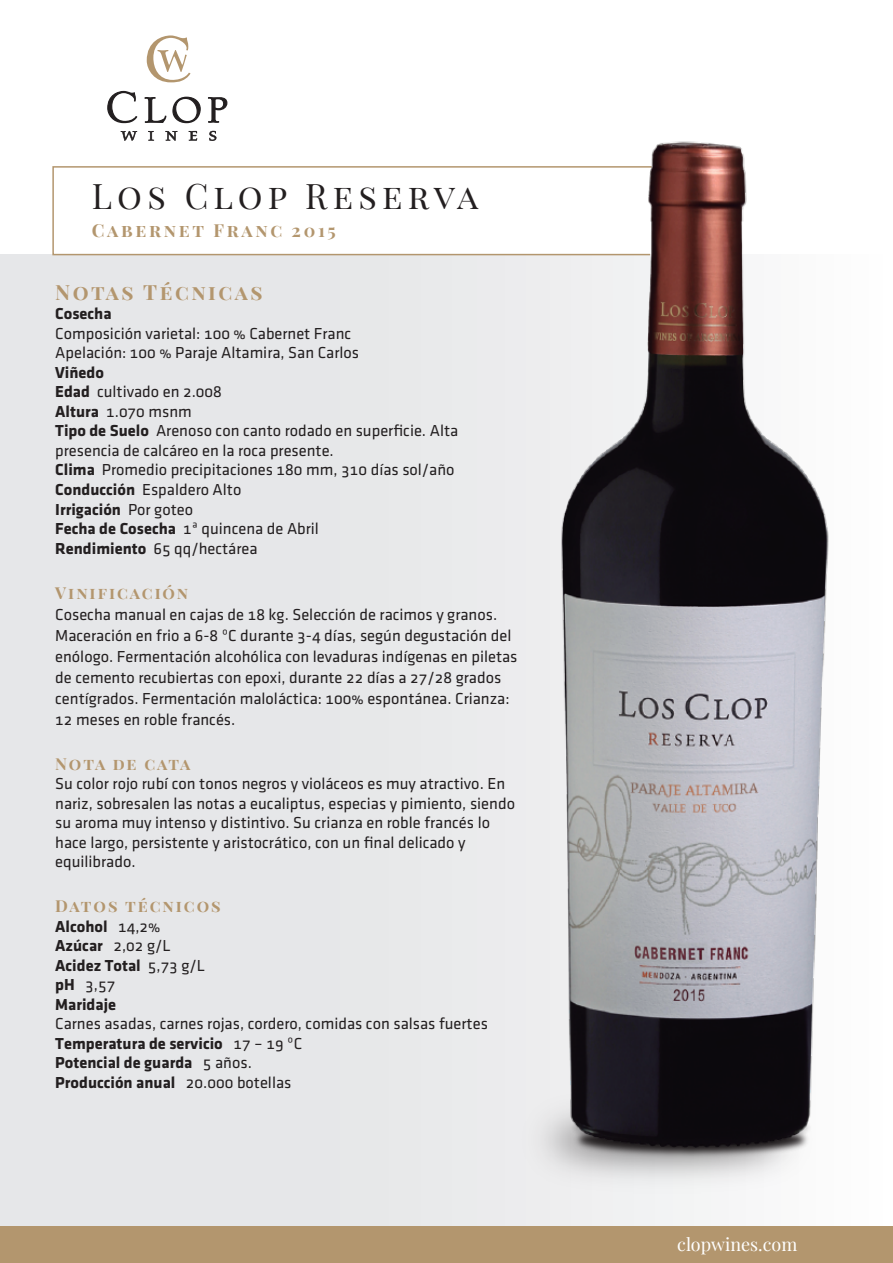
<style>
.page{position:relative;width:893px;height:1263px;background:#fff}
.page>*{position:absolute;margin:0;border:0;box-sizing:border-box;transform-origin:0 0}
.t1{font:34.5px "Playfair Display";letter-spacing:.15em;color:#231f20}
.t2{font:700 21px "Playfair Display";letter-spacing:.12em;color:#b3966e}
.t3{font:700 18px "Playfair Display";letter-spacing:.15em;color:#b3966e}
.t4{font:18px "Playfair Display";color:#fff}
.t5{font:16.5px/19.5px "Klavika Regular OSTF";color:#231f20}
.t6{font:700 16.5px/19.5px "Klavika";color:#231f20}
.t7{font:700 16.5px "Playfair Display";letter-spacing:.11em;color:#b3966e}
.s1{font-family:"Klavika";font-weight:700}
.s2{font-family:"Klavika Regular OSTF";font-weight:400}
</style>
<div class="page">
<div style="left:0;top:255px;width:893px;height:971px;background:#e6e7e9"></div>
<svg style="left:121px;top:131px;width:16px;height:10px"></svg>
<svg style="left:148px;top:131px;width:6px;height:10px"></svg>
<svg style="left:165px;top:131px;width:13px;height:10px"></svg>
<svg style="left:189px;top:131px;width:8px;height:10px"></svg>
<svg style="left:209px;top:131px;width:8px;height:10px"></svg>
<svg style="left:107px;top:91px;width:30px;height:32px"></svg>
<svg style="left:145px;top:97px;width:21px;height:26px"></svg>
<svg style="left:172px;top:97px;width:29px;height:26px"></svg>
<svg style="left:208px;top:97px;width:19px;height:26px"></svg>
<svg style="left:147px;top:35px;width:43px;height:47px"></svg>
<svg style="left:52px;top:166px;width:459px;height:90px"></svg>
<img style="left:634px;top:1200px;width:199px;height:5px">
<div style="left:0;top:1226px;width:893px;height:37px;background:#b3966e"></div>
<img style="left:511px;top:141px;width:365px;height:1059px">
<h1 class="t1" style="left:92px;top:175px;width:388px">LOS CLOP RESERVA</h1>
<p class="t3" style="left:92px;top:218px;width:245px">CABERNET FRANC 2015</p>
<p class="t2" style="left:55px;top:279px;width:209px">NOTAS TÉCNICAS</p>
<p class="t6" style="left:55px;top:304px;width:58px">Cosecha</p>
<p class="t5" style="left:55px;top:324px;width:305px">Composición varietal: 100 % Cabernet Franc<br>Apelación: 100 % Paraje Altamira, San Carlos</p>
<p class="t6" style="left:55px;top:363px;width:50px">Viñedo</p>
<p class="t5" style="left:55px;top:382px;width:404px"><span class="s1">Edad</span> cultivado en 2.008<br><span class="s1">Altura</span> 1.070 msnm<br><span class="s1">Tipo de Suelo</span> Arenoso con canto rodado en superficie. Alta presencia de calcáreo en la roca presente.<br><span class="s1">Clima</span> Promedio precipitaciones 180 mm, 310 días sol/año <span class="s1">Conducción</span> Espaldero Alto</p>
<p class="t6" style="left:55px;top:499px;width:139px">Irrigación <span class="s2">Por goteo</span></p>
<p class="t5" style="left:55px;top:519px;width:265px"><span class="s1">Fecha de Cosecha</span> 1ª quincena de Abril<br><span class="s1">Rendimiento</span> 65 qq/hectárea</p>
<p class="t7" style="left:55px;top:582px;width:135px">VINIFICACIÓN</p>
<p class="t5" style="left:55px;top:604px;width:464px;line-height:21px">Cosecha manual en cajas de 18 kg. Selección de racimos y granos.<br>Maceración en frio a 6-8 ºC durante 3-4 días, según degustación del enólogo. Fermentación alcohólica con levaduras indígenas en piletas de cemento recubiertas con epoxi, durante 22 días a 27/28 grados centígrados. Fermentación maloláctica: 100% espontánea. Crianza:<br>12 meses en roble francés.</p>
<p class="t7" style="left:55px;top:753px;width:137px">NOTA DE CATA</p>
<p class="t5" style="left:55px;top:774px;width:461px">Su color rojo rubí con tonos negros y violáceos es muy atractivo. En nariz, sobresalen las notas a eucaliptus, especias y pimiento, siendo su aroma muy intenso y distintivo. Su crianza en roble francés lo hace largo, persistente y aristocrático, con un final delicado y equilibrado.</p>
<p class="t7" style="left:55px;top:895px;width:167px">DATOS TÉCNICOS</p>
<p class="t6" style="left:55px;top:916px;width:107px">Alcohol <span class="s2">14,2%</span></p>
<p class="t5" style="left:55px;top:936px;width:117px"><span class="s1">Azúcar</span> 2,02 g/L</p>
<p class="t6" style="left:55px;top:955px;width:151px">Acidez Total <span class="s2">5,73 g/L</span></p>
<p class="t5" style="left:55px;top:975px;width:62px"><span class="s1">pH</span> 3,57</p>
<p class="t6" style="left:55px;top:994px;width:62px">Maridaje</p>
<p class="t5" style="left:55px;top:1014px;width:434px">Carnes asadas, carnes rojas, cordero, comidas con salsas fuertes</p>
<p class="t6" style="left:55px;top:1033px;width:249px">Temperatura de servicio <span class="s2">17 – 19 ºC<br></span>Potencial de guarda <span class="s2">5 años.<br></span>Producción anual <span class="s2">20.000 botellas</span></p>
<p class="t4" style="left:677px;top:1233px;width:122px">clopwines.com</p>
</div>
